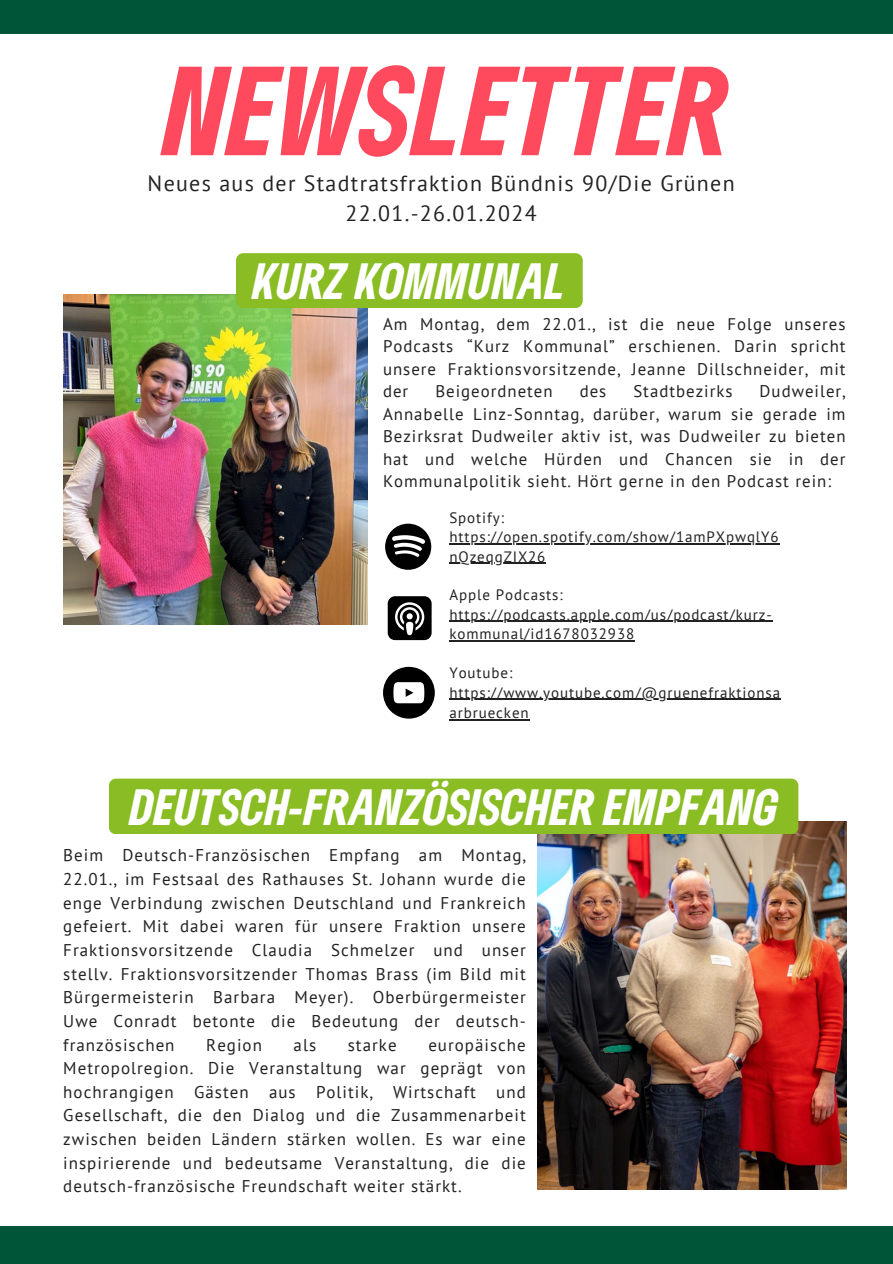
<style>
.page{position:relative;width:893px;height:1264px;background:#fff}
.page>*{position:absolute;margin:0;border:0;box-sizing:border-box;transform-origin:0 0}
.t1{font:italic 900 condensed 118.05px "Gruene Type";letter-spacing:.01em;color:#ff495d}
.t2{font:italic 900 condensed 47.55px "Gruene Type";letter-spacing:.01em;color:#fff}
.t3{font:21.9px/30.3px "PT Sans";letter-spacing:.06em;color:#222;text-align:center}
.t4{font:16.95px/23.7px "PT Sans";letter-spacing:.06em;color:#222;text-align:justify}
.t5{font:16.8px/22.5px "PT Sans";letter-spacing:.06em;color:#222;text-align:justify}
.t6{font:15px/19.5px "PT Sans";letter-spacing:.06em;color:#222}
</style>
<div class="page">
<div style="left:0;top:1225px;width:892px;height:38px;background:#005437"></div>
<div style="left:0;top:0;width:892px;height:33px;background:#005437"></div>
<img style="left:537px;top:821px;width:309px;height:368px">
<div style="left:109px;top:778px;width:689px;height:56px;background:#8abd24;border-radius:7px"></div>
<img style="left:63px;top:294px;width:304px;height:330px">
<div style="left:236px;top:253px;width:346px;height:55px;background:#8abd24;border-radius:7px"></div>
<svg style="left:385px;top:523px;width:46px;height:47px"></svg>
<svg style="left:387px;top:596px;width:44px;height:44px"></svg>
<svg style="left:383px;top:667px;width:52px;height:51px"></svg>
<hr style="left:449px;top:543px;width:330px;height:1px;background:#222">
<hr style="left:449px;top:562px;width:97px;height:1px;background:#222">
<hr style="left:449px;top:621px;width:323px;height:1px;background:#222">
<hr style="left:449px;top:640px;width:186px;height:1px;background:#222">
<hr style="left:449px;top:698px;width:332px;height:1px;background:#222">
<hr style="left:449px;top:719px;width:80px;height:1px;background:#222">
<p class="t1" style="left:165px;top:32px;width:565px">NEWSLETTER</p>
<h1 class="t3" style="left:148px;top:169px;width:588px">Neues aus der Stadtratsfraktion Bündnis 90/Die Grünen<br>22.01.-26.01.2024</h1>
<h2 class="t2" style="left:253px;top:249px;width:314px">KURZ KOMMUNAL</h2>
<p class="t5" style="left:383px;top:312px;width:464px">Am Montag, dem 22.01., ist die neue Folge unseres Podcasts “Kurz Kommunal” erschienen. Darin spricht unsere Fraktionsvorsitzende, Jeanne Dillschneider, mit der</p>
<p class="t5" style="left:435px;top:380px;width:119px">Beigeordneten</p>
<p class="t5" style="left:579px;top:380px;width:28px">des</p>
<p class="t5" style="left:633px;top:380px;width:101px">Stadtbezirks</p>
<p class="t5" style="left:383px;top:380px;width:464px;text-indent:376px">Dudweiler, Annabelle Linz-Sonntag, darüber, warum sie gerade im Bezirksrat Dudweiler aktiv ist, was Dudweiler zu bieten hat und welche Hürden und Chancen sie in der Kommunalpolitik sieht. Hört gerne in den Podcast rein:</p>
<p class="t6" style="left:449px;top:507px;width:56px">Spotify:</p>
<p class="t6" style="left:449px;top:527px;width:331px">https://open.spotify.com/show/1amPXpwqlY6</p>
<p class="t6" style="left:449px;top:546px;width:98px">nQzeqgZIX26</p>
<p class="t6" style="left:449px;top:585px;width:115px">Apple Podcasts:</p>
<p class="t6" style="left:449px;top:604px;width:324px">https://podcasts.apple.com/us/podcast/kurz&shy;kommunal/id1678032938</p>
<p class="t6" style="left:449px;top:663px;width:64px">Youtube:</p>
<p class="t6" style="left:449px;top:682px;width:332px;line-height:20.4px">https://www.youtube.com/@gruenefraktionsa arbruecken</p>
<h4 class="t2" style="left:130px;top:775px;width:649px">DEUTSCH-FRANZÖSISCHER EMPFANG</h4>
<h3 class="t4" style="left:63px;top:843px;width:464px">Beim Deutsch-Französischen Empfang am Montag, 22.01., im Festsaal des Rathauses St. Johann wurde die enge Verbindung zwischen Deutschland und Frankreich gefeiert. Mit dabei waren für unsere Fraktion unsere Fraktionsvorsitzende Claudia Schmelzer und unser stellv. Fraktionsvorsitzender Thomas Brass (im Bild mit Bürgermeisterin Barbara Meyer). Oberbürgermeister Uwe Conradt betonte die Bedeutung der deutsch&shy;französischen</h3>
<h3 class="t4" style="left:63px;top:1032px;width:464px;text-indent:365px">europäische Metropolregion. Die Veranstaltung war geprägt von hochrangigen Gästen aus Politik, Wirtschaft und Gesellschaft, die den Dialog und die Zusammenarbeit zwischen beiden Ländern stärken wollen. Es war eine inspirierende und bedeutsame Veranstaltung, die die deutsch-französische Freundschaft weiter stärkt.</h3>
<h3 class="t4" style="left:206px;top:1032px;width:57px">Region</h3>
<h3 class="t4" style="left:293px;top:1032px;width:24px">als</h3>
<h3 class="t4" style="left:348px;top:1032px;width:50px">starke</h3>
</div>
